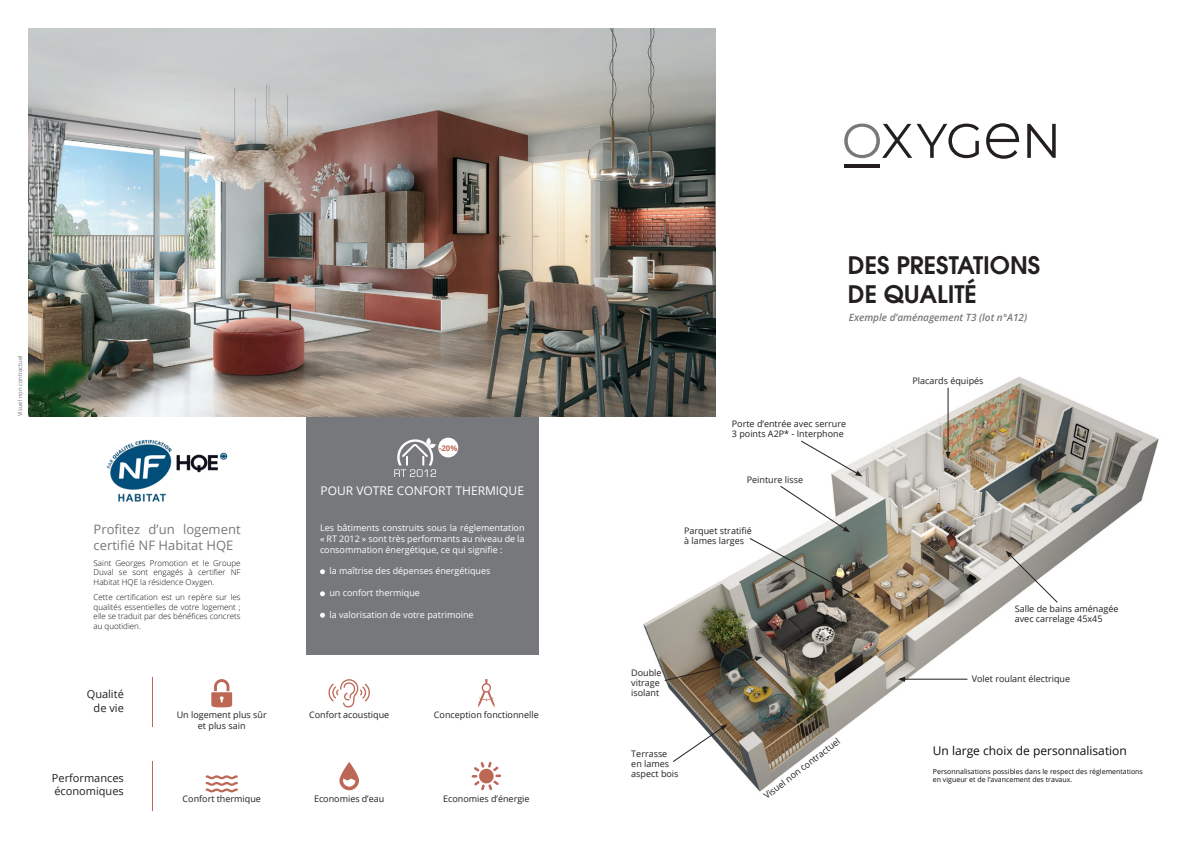
<style>
.page{position:relative;width:1191px;height:842px;background:#fff}
.page>*{position:absolute;margin:0;border:0;box-sizing:border-box;transform-origin:0 0}
.t1{font:600 24px "Avant Garde LT";color:#231f20}
.t2{font:13px/16px "Open Sans";color:#76787b}
.t3{font:12px "Open Sans";color:#110a0c}
.t4{font:12px "Open Sans";color:#fff}
.t5{font:11px/13.2px "Open Sans";color:#231f20}
.t6{font:italic 600 10px "Open Sans";color:#76787b}
.t7{font:9px/10px "Open Sans";color:#231f20}
.t8{font:9px/10.8px "Open Sans";color:#fff;text-align:justify}
.t9{font:300 8px/9.6px "Open Sans";color:#110a0c;text-align:justify}
.t10{font:700 7.8px "Open Sans";color:#bd6855}
.t11{font:7px/8.4px "Open Sans";color:#110a0c}
.t12{font:5.8px "Open Sans";color:#76787b}
</style>
<div class="page">
<div style="left:306px;top:398px;width:233px;height:257px;background:#76787b"></div>
<img style="left:604px;top:310px;width:555px;height:482px">
<svg style="left:1005px;top:551px;width:53px;height:53px"></svg>
<svg style="left:800px;top:440px;width:62px;height:36px"></svg>
<svg style="left:663px;top:656px;width:99px;height:26px;background:#675e52"></svg>
<svg style="left:672px;top:724px;width:55px;height:39px"></svg>
<hr style="left:947px;top:388px;width:1px;height:65px;background:#231f20">
<svg style="left:945px;top:452px;width:5px;height:7px"></svg>
<hr style="left:903px;top:679px;width:64px;height:1px;background:#231f20">
<svg style="left:898px;top:677px;width:7px;height:5px"></svg>
<svg style="left:748px;top:485px;width:112px;height:113px"></svg>
<hr style="left:152px;top:761px;width:1px;height:49px;background:#bd6855">
<hr style="left:152px;top:677px;width:1px;height:49px;background:#bd6855">
<svg style="left:394px;top:438px;width:42px;height:39px"></svg>
<svg style="left:844px;top:124px;width:135px;height:34px"></svg>
<svg style="left:986px;top:123px;width:33px;height:36px"></svg>
<svg style="left:1027px;top:124px;width:28px;height:34px"></svg>
<hr style="left:844px;top:165px;width:36px;height:3px;background:#231f20">
<img style="left:106px;top:439px;width:122px;height:63px">
<img style="left:28px;top:28px;width:687px;height:388px">
<svg style="left:478px;top:679px;width:17px;height:28px"></svg>
<svg style="left:328px;top:679px;width:42px;height:28px"></svg>
<svg style="left:211px;top:679px;width:21px;height:28px"></svg>
<svg style="left:339px;top:762px;width:20px;height:28px"></svg>
<svg style="left:471px;top:762px;width:30px;height:28px"></svg>
<svg style="left:206px;top:775px;width:32px;height:17px"></svg>
<div style="left:438px;top:438px;width:20px;height:19px;background:#fff;border-radius:50%"></div>
<svg style="left:320px;top:569px;width:5px;height:5px"></svg>
<svg style="left:320px;top:591px;width:5px;height:5px"></svg>
<svg style="left:320px;top:613px;width:5px;height:5px"></svg>
<p class="t12" style="left:16px;top:416px;width:62px;rotate:-90deg">Visuel non contractuel</p>
<p class="t2" style="left:94px;top:521px;width:148px">Profitez d’un logement certifié NF Habitat HQE</p>
<p class="t9" style="left:94px;top:558px;width:148px">Saint Georges Promotion et le Groupe Duval se sont engagés à certifier NF Habitat HQE la résidence Oxygen.</p>
<p class="t9" style="left:94px;top:592px;width:148px">Cette certification est un repère sur les qualités essentielles de votre logement ; elle se traduit par des bénéfices concrets au quotidien.</p>
<p class="t5" style="left:87px;top:688px;width:39px;text-align:right">Qualité de vie</p>
<p class="t5" style="left:52px;top:771px;width:73px">Performances économiques</p>
<p class="t7" style="left:177px;top:709px;width:92px;line-height:10.8px;text-align:center">Un logement plus sûr et plus sain</p>
<p class="t7" style="left:182px;top:793px;width:80px">Confort thermique</p>
<p class="t10" style="left:439px;top:442px;width:20px">-20%</p>
<p class="t4" style="left:320px;top:482px;width:205px">POUR VOTRE CONFORT THERMIQUE</p>
<p class="t8" style="left:320px;top:522px;width:206px">Les bâtiments construits sous la réglementation « RT 2012 » sont très performants au niveau de la consommation énergétique, ce qui signifie :</p>
<p class="t8" style="left:329px;top:565px;width:163px">la maîtrise des dépenses énergétiques</p>
<p class="t8" style="left:329px;top:587px;width:92px">un confort thermique</p>
<p class="t8" style="left:329px;top:609px;width:146px">la valorisation de votre patrimoine</p>
<p class="t7" style="left:309px;top:710px;width:82px">Confort acoustique</p>
<p class="t7" style="left:314px;top:793px;width:72px">Economies d’eau</p>
<p class="t7" style="left:434px;top:710px;width:106px">Conception fonctionnelle</p>
<p class="t7" style="left:443px;top:793px;width:88px">Economies d’énergie</p>
<p class="t1" style="left:848px;top:250px;width:194px">DES PRESTATIONS</p>
<p class="t1" style="left:848px;top:279px;width:131px">DE QUALITÉ</p>
<p class="t6" style="left:848px;top:311px;width:180px">Exemple d’aménagement T3 (lot n°A12)</p>
<p class="t7" style="left:732px;top:418px;width:116px">Porte d’entrée avec serrure<br>3 points A2P* - Interphone</p>
<p class="t7" style="left:747px;top:475px;width:58px">Peinture lisse</p>
<p class="t7" style="left:684px;top:525px;width:69px">Parquet stratifié</p>
<p class="t7" style="left:684px;top:535px;width:61px">à lames larges</p>
<p class="t7" style="left:631px;top:668px;width:32px">Double</p>
<p class="t7" style="left:631px;top:678px;width:30px">vitrage</p>
<p class="t7" style="left:631px;top:688px;width:29px">isolant</p>
<p class="t7" style="left:631px;top:748px;width:38px">Terrasse</p>
<p class="t7" style="left:631px;top:758px;width:49px">en lames aspect bois</p>
<p class="t7" style="left:762px;top:793px;width:95px;rotate:-38deg">Visuel non contractuel</p>
<p class="t7" style="left:912px;top:375px;width:73px">Placards équipés</p>
<p class="t7" style="left:1014px;top:603px;width:105px">Salle de bains aménagée</p>
<p class="t7" style="left:1014px;top:613px;width:89px">avec carrelage 45x45</p>
<p class="t7" style="left:971px;top:673px;width:100px">Volet roulant électrique</p>
<p class="t3" style="left:933px;top:742px;width:195px">Un large choix de personnalisation</p>
<p class="t11" style="left:933px;top:767px;width:211px">Personnalisations possibles dans le respect des réglementations en vigueur et de l’avancement des travaux.</p>
</div>
